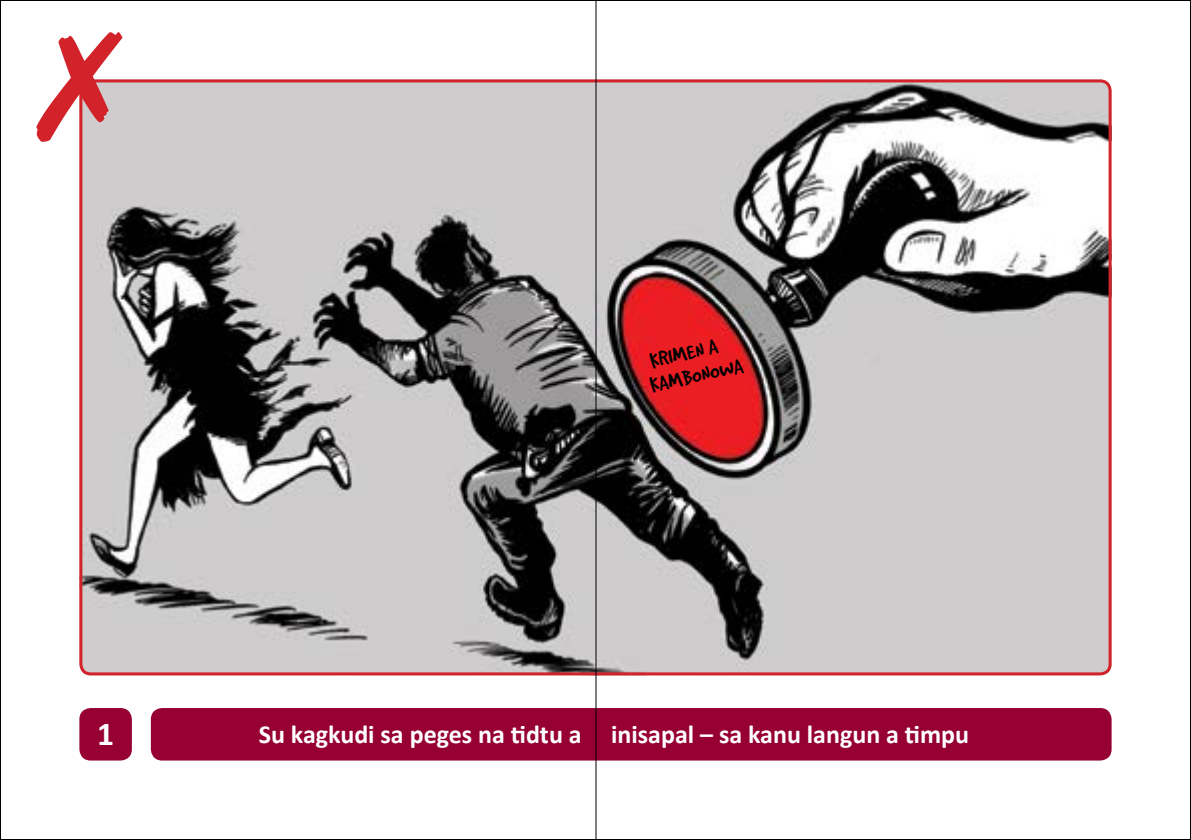
<style>
.page{position:relative;width:1191px;height:840px;background:#fff}
.page>*{position:absolute;margin:0;border:0;box-sizing:border-box;transform-origin:0 0}
.t1{font:700 33.6px "Calibri";color:#fff}
.t2{font:700 26px "Calibri";color:#fff}
.t3{font:23.2px/24px "Good Dog";color:#000101}
</style>
<div class="page">
<img style="left:83px;top:83px;width:1028px;height:592px">
<div style="left:79px;top:79px;width:1032px;height:596px;border:3px solid #d2232a;border-radius:10px"></div>
<div style="left:151px;top:707px;width:960px;height:53px;background:#960032;border-radius:11px"></div>
<div style="left:79px;top:707px;width:53px;height:53px;background:#960032;border-radius:11px"></div>
<svg style="left:36px;top:32px;width:86px;height:110px"></svg>
<hr style="left:595px;top:0;width:1px;height:839px;background:#000">
<p class="t3" style="left:643px;top:349px;width:96px;rotate:-12deg">KRIMEN A<br>KAMBONOWA</p>
<p class="t1" style="left:97px;top:712px;width:19px">1</p>
<p class="t2" style="left:259px;top:718px;width:712px">Su kagkudi sa peges na tidtu a inisapal – sa kanu langun a timpu</p>
</div>
